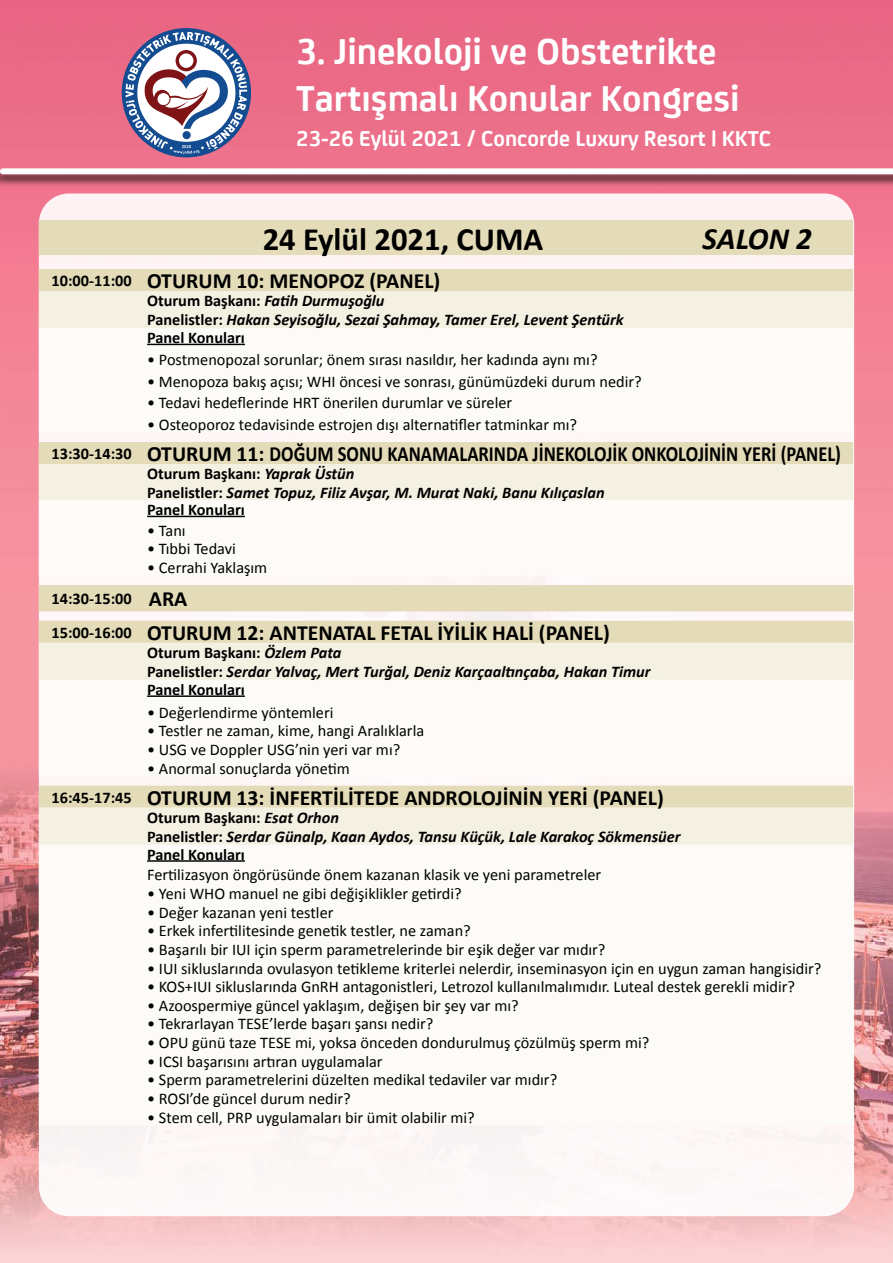
<style>
.page{position:relative;width:893px;height:1263px;background:#fff}
.page>*{position:absolute;margin:0;border:0;box-sizing:border-box;transform-origin:0 0}
.t1{font:700 38.85px/46.5px "FS Joey";color:#fff}
.t2{font:700 32.55px "Calibri";color:#000}
.t3{font:italic 700 31.05px "Calibri";letter-spacing:-.005em;color:#000}
.t4{font:700 23.1px "FS Joey";color:#fff}
.t5{font:700 21.75px "Calibri";color:#000}
.t6{font:16.35px/31.2px "Calibri";color:#000}
.t7{font:italic 700 16.35px/19.5px "Calibri";color:#000}
.t8{font:700 16.35px "Calibri";color:#000}
.s1{font-size:16.35px}
.s2{font-style:normal}
.s3{font-weight:700}
.s4{font-weight:700;font-size:21.75px}
</style>
<div class="page">
<img style="left:0;top:0;width:893px;height:1263px">
<div style="left:122px;top:28px;width:129px;height:129px;background:#134c91;border-radius:50%"></div>
<svg style="left:126px;top:32px;width:121px;height:122px"></svg>
<div style="left:39px;top:193px;width:815px;height:1023px;background:#fcfbf8;border-radius:30px"></div>
<div style="left:0;top:168px;width:893px;height:19px;background:#000;opacity:.7"></div>
<svg style="left:0;top:168px;width:893px;height:6px"></svg>
<svg style="left:39px;top:220px;width:814px;height:71px;fill:#e4dcb9"></svg>
<div style="left:39px;top:291px;width:814px;height:37px;background:#f4f0e2"></div>
<svg style="left:39px;top:343px;width:814px;height:502px"></svg>
<hr style="left:147px;top:344px;width:98px;height:1px;background:#000">
<hr style="left:147px;top:516px;width:98px;height:1px;background:#000">
<hr style="left:147px;top:695px;width:98px;height:2px;background:#000">
<hr style="left:147px;top:860px;width:98px;height:2px;background:#000">
<h1 class="t1" style="left:296px;top:26px;width:445px">3. Jinekoloji ve Obstetrikte<br>Tartışmalı Konular Kongresi</h1>
<h3 class="t4" style="left:296px;top:121px;width:476px">23-26 Eylül 2021 / Concorde Luxury Resort | KKTC</h3>
<h2 class="t2" style="left:263px;top:218px;width:282px">24 Eylül 2021, CUMA</h2>
<h3 class="t3" style="left:703px;top:219px;width:111px">SALON 2</h3>
<h3 class="t5" style="left:52px;top:267px;width:390px"><span class="s1">10:00-11:00</span> OTURUM 10: MENOPOZ (PANEL)</h3>
<p class="t7" style="left:147px;top:291px;width:478px"><span class="s2">Oturum Başkanı:</span> Fatih Durmuşoğlu<br><span class="s2">Panelistler:</span> Hakan Seyisoğlu, Sezai Şahmay, Tamer Erel, Levent Şentürk</p>
<p class="t8" style="left:147px;top:327px;width:99px">Panel Konuları</p>
<p class="t6" style="left:147px;top:344px;width:452px">• Postmenopozal sorunlar; önem sırası nasıldır, her kadında aynı mı?</p>
<p class="t6" style="left:147px;top:365px;width:496px">• Menopoza bakış açısı; WHI öncesi ve sonrası, günümüzdeki durum nedir?</p>
<p class="t6" style="left:147px;top:387px;width:367px">• Tedavi hedeflerinde HRT önerilen durumlar ve süreler</p>
<p class="t6" style="left:147px;top:409px;width:431px">• Osteoporoz tedavisinde estrojen dışı alternatifler tatminkar mı?</p>
<h3 class="t5" style="left:52px;top:440px;width:791px"><span class="s1">13:30-14:30</span> OTURUM 11: DOĞUM SONU KANAMALARINDA JİNEKOLOJİK ONKOLOJİNİN YERİ (PANEL)</h3>
<p class="t7" style="left:147px;top:464px;width:459px;line-height:18px"><span class="s2">Oturum Başkanı:</span> Yaprak Üstün<br><span class="s2">Panelistler:</span> Samet Topuz, Filiz Avşar, M. Murat Naki, Banu Kılıçaslan<br><span class="s2">Panel Konuları</span></p>
<p class="t6" style="left:147px;top:515px;width:40px">• Tanı</p>
<p class="t6" style="left:147px;top:533px;width:90px">• Tıbbi Tedavi</p>
<p class="t6" style="left:52px;top:552px;width:217px;text-indent:95px">• Cerrahi Yaklaşım<br><span class="s3">14:30-15:00</span> <span class="s4">ARA</span></p>
<h3 class="t5" style="left:52px;top:619px;width:560px"><span class="s1">15:00-16:00</span> OTURUM 12: ANTENATAL FETAL İYİLİK HALİ (PANEL)</h3>
<p class="t7" style="left:147px;top:642px;width:505px"><span class="s2">Oturum Başkanı:</span> Özlem Pata<br><span class="s2">Panelistler:</span> Serdar Yalvaç, Mert Turğal, Deniz Karçaaltınçaba, Hakan Timur</p>
<p class="t8" style="left:147px;top:679px;width:99px">Panel Konuları</p>
<p class="t6" style="left:147px;top:697px;width:188px">• Değerlendirme yöntemleri</p>
<p class="t6" style="left:147px;top:715px;width:279px">• Testler ne zaman, kime, hangi Aralıklarla</p>
<p class="t6" style="left:147px;top:734px;width:255px">• USG ve Doppler USG’nin yeri var mı?</p>
<p class="t6" style="left:147px;top:753px;width:204px">• Anormal sonuçlarda yönetim</p>
<h3 class="t5" style="left:52px;top:784px;width:614px"><span class="s1">16:45-17:45</span> OTURUM 13: İNFERTİLİTEDE ANDROLOJİNİN YERİ (PANEL)</h3>
<p class="t7" style="left:147px;top:807px;width:535px"><span class="s2">Oturum Başkanı:</span> Esat Orhon<br><span class="s2">Panelistler:</span> Serdar Günalp, Kaan Aydos, Tansu Küçük, Lale Karakoç Sökmensüer</p>
<p class="t8" style="left:147px;top:844px;width:99px">Panel Konuları</p>
<p class="t6" style="left:147px;top:859px;width:456px">Fertilizasyon öngörüsünde önem kazanan klasik ve yeni parametreler</p>
<p class="t6" style="left:147px;top:878px;width:316px">• Yeni WHO manuel ne gibi değişiklikler getirdi?</p>
<p class="t6" style="left:147px;top:897px;width:188px">• Değer kazanan yeni testler</p>
<p class="t6" style="left:147px;top:915px;width:325px">• Erkek infertilitesinde genetik testler, ne zaman?</p>
<p class="t6" style="left:147px;top:934px;width:460px">• Başarılı bir IUI için sperm parametrelerinde bir eşik değer var mıdır?</p>
<p class="t6" style="left:147px;top:952px;width:676px">• IUI sikluslarında ovulasyon tetikleme kriterlei nelerdir, inseminasyon için en uygun zaman hangisidir?</p>
<p class="t6" style="left:147px;top:971px;width:649px">• KOS+IUI sikluslarında GnRH antagonistleri, Letrozol kullanılmalımıdır. Luteal destek gerekli midir?</p>
<p class="t6" style="left:147px;top:990px;width:373px">• Azoospermiye güncel yaklaşım, değişen bir şey var mı?</p>
<p class="t6" style="left:147px;top:1008px;width:288px">• Tekrarlayan TESE’lerde başarı şansı nedir?</p>
<p class="t6" style="left:147px;top:1027px;width:504px">• OPU günü taze TESE mi, yoksa önceden dondurulmuş çözülmüş sperm mi?</p>
<p class="t6" style="left:147px;top:1046px;width:237px">• ICSI başarısını artıran uygulamalar</p>
<p class="t6" style="left:147px;top:1064px;width:412px">• Sperm parametrelerini düzelten medikal tedaviler var mıdır?</p>
<p class="t6" style="left:147px;top:1083px;width:205px">• ROSI’de güncel durum nedir?</p>
<p class="t6" style="left:147px;top:1102px;width:329px">• Stem cell, PRP uygulamaları bir ümit olabilir mi?</p>
</div>
